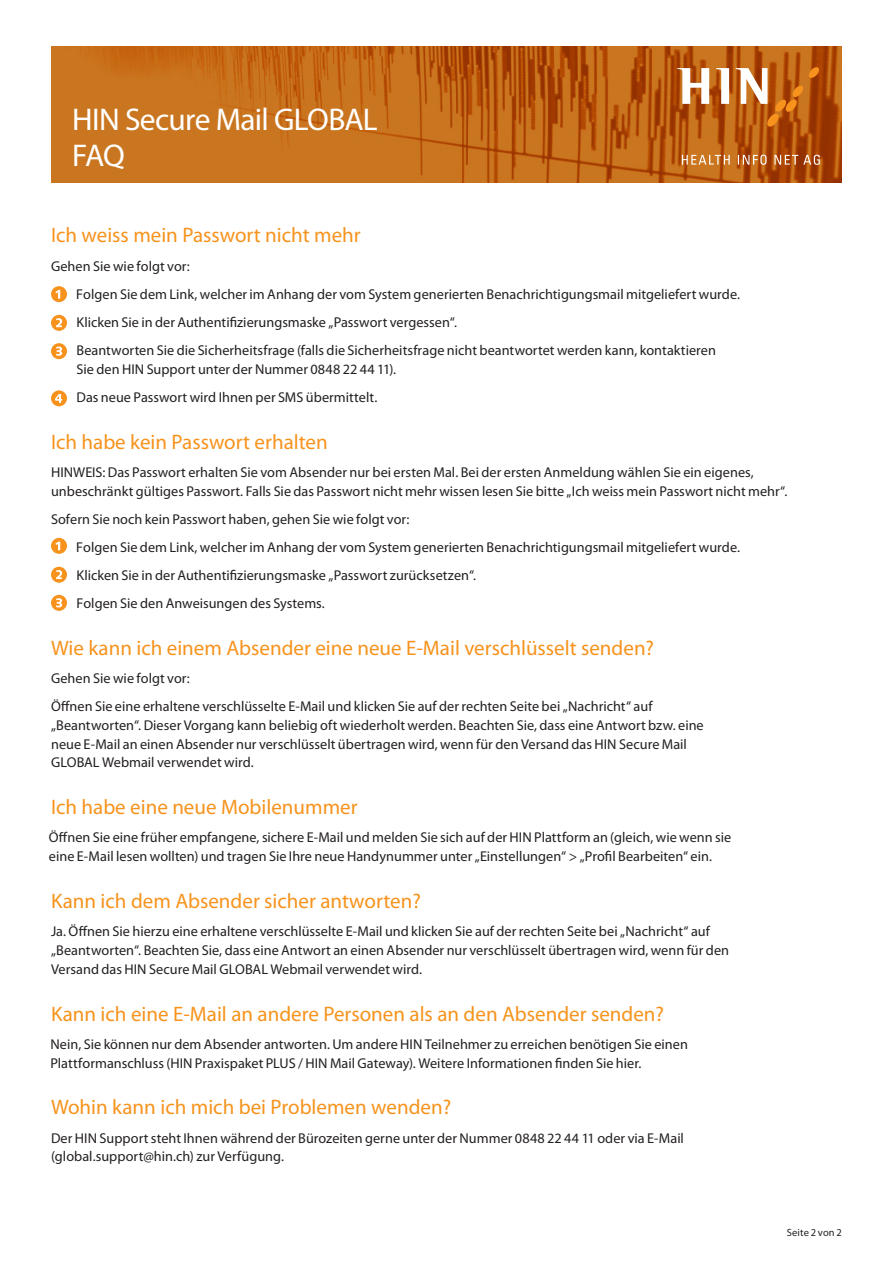
<style>
.page{position:relative;width:893px;height:1263px;background:#fff}
.page>*{position:absolute;margin:0;border:0;box-sizing:border-box;transform-origin:0 0}
._01_Haupttitel{font:31.5px "Myriad Pro";letter-spacing:-.025em;color:#fff}
._04_Titel{font:21px "Myriad Pro";color:#f7931d}
.Copy{font:14.25px/18.8px "Myriad Pro";letter-spacing:.005em;color:#231f20}
.t1{font:10.5px "Myriad Pro";letter-spacing:.015em;color:#231f20}
</style>
<div class="page">
<img style="left:51px;top:47px;width:791px;height:136px">
<svg style="left:682px;top:155px;width:138px;height:10px"></svg>
<svg style="left:677px;top:67px;width:142px;height:60px;background:#c6783a"></svg>
<svg style="left:51px;top:286px;width:16px;height:16px"></svg>
<svg style="left:55px;top:290px;width:5px;height:9px"></svg>
<svg style="left:51px;top:315px;width:16px;height:16px"></svg>
<svg style="left:56px;top:318px;width:6px;height:9px"></svg>
<div style="left:51px;top:343px;width:16px;height:16px;background:#f7931d;border-radius:50%"></div>
<svg style="left:56px;top:347px;width:6px;height:9px"></svg>
<div style="left:51px;top:390px;width:16px;height:16px;background:#f7931d;border-radius:50%"></div>
<svg style="left:55px;top:394px;width:7px;height:9px"></svg>
<svg style="left:51px;top:538px;width:16px;height:16px"></svg>
<svg style="left:55px;top:542px;width:5px;height:8px"></svg>
<div style="left:51px;top:567px;width:16px;height:16px;background:#f7931d;border-radius:50%"></div>
<svg style="left:56px;top:570px;width:6px;height:9px"></svg>
<svg style="left:51px;top:595px;width:16px;height:16px"></svg>
<svg style="left:56px;top:598px;width:6px;height:9px"></svg>
<p class="_01_Haupttitel" style="left:72px;top:100px;width:307px">HIN Secure Mail GLOBAL</p>
<p class="_01_Haupttitel" style="left:72px;top:136px;width:54px">FAQ</p>
<p class="_04_Titel" style="left:51px;top:222px;width:311px">Ich weiss mein Passwort nicht mehr</p>
<p class="Copy" style="left:51px;top:256px;width:140px">Gehen Sie wie folgt vor:</p>
<p class="Copy" style="left:76px;top:284px;width:665px">Folgen Sie dem Link, welcher im Anhang der vom System generierten Benachrichtigungsmail mitgeliefert wurde.</p>
<p class="Copy" style="left:77px;top:312px;width:382px">Klicken Sie in der Authentifizierungsmaske „Passwort vergessen“.</p>
<p class="Copy" style="left:77px;top:340px;width:641px">Beantworten Sie die Sicherheitsfrage (falls die Sicherheitsfrage nicht beantwortet werden kann, kontaktieren<br>Sie den HIN Support unter der Nummer 0848 22 44 11).</p>
<p class="Copy" style="left:77px;top:387px;width:302px">Das neue Passwort wird Ihnen per SMS übermittelt.</p>
<p class="_04_Titel" style="left:51px;top:429px;width:278px">Ich habe kein Passwort erhalten</p>
<p class="Copy" style="left:51px;top:462px;width:738px">HINWEIS: Das Passwort erhalten Sie vom Absender nur bei ersten Mal. Bei der ersten Anmeldung wählen Sie ein eigenes, unbeschränkt gültiges Passwort. Falls Sie das Passwort nicht mehr wissen lesen Sie bitte „Ich weiss mein Passwort nicht mehr“.</p>
<p class="Copy" style="left:51px;top:509px;width:360px">Sofern Sie noch kein Passwort haben, gehen Sie wie folgt vor:</p>
<p class="Copy" style="left:76px;top:537px;width:665px">Folgen Sie dem Link, welcher im Anhang der vom System generierten Benachrichtigungsmail mitgeliefert wurde.</p>
<p class="Copy" style="left:77px;top:565px;width:401px">Klicken Sie in der Authentifizierungsmaske „Passwort zurücksetzen“.</p>
<p class="Copy" style="left:77px;top:594px;width:250px">Folgen Sie den Anweisungen des Systems.</p>
<p class="_04_Titel" style="left:51px;top:635px;width:605px">Wie kann ich einem Absender eine neue E-Mail verschlüsselt senden?</p>
<p class="Copy" style="left:51px;top:669px;width:140px">Gehen Sie wie folgt vor:</p>
<p class="Copy" style="left:51px;top:697px;width:654px">Öffnen Sie eine erhaltene verschlüsselte E-Mail und klicken Sie auf der rechten Seite bei „Nachricht“ auf „Beantworten“. Dieser Vorgang kann beliebig oft wiederholt werden. Beachten Sie, dass eine Antwort bzw. eine neue E-Mail an einen Absender nur verschlüsselt übertragen wird, wenn für den Versand das HIN Secure Mail GLOBAL Webmail verwendet wird.</p>
<p class="_04_Titel" style="left:51px;top:794px;width:308px">Ich habe eine neue Mobilenummer</p>
<p class="Copy" style="left:49px;top:828px;width:684px">Öffnen Sie eine früher empfangene, sichere E-Mail und melden Sie sich auf der HIN Plattform an (gleich, wie wenn sie eine E-Mail lesen wollten) und tragen Sie Ihre neue Handynummer unter „Einstellungen“ &gt; „Profil Bearbeiten“ ein.</p>
<p class="_04_Titel" style="left:51px;top:888px;width:371px">Kann ich dem Absender sicher antworten?</p>
<p class="Copy" style="left:51px;top:922px;width:680px">Ja. Öffnen Sie hierzu eine erhaltene verschlüsselte E-Mail und klicken Sie auf der rechten Seite bei „Nachricht“ auf „Beantworten“. Beachten Sie, dass eine Antwort an einen Absender nur verschlüsselt übertragen wird, wenn für den<br>Versand das HIN Secure Mail GLOBAL Webmail verwendet wird.</p>
<p class="_04_Titel" style="left:51px;top:1000px;width:614px">Kann ich eine E-Mail an andere Personen als an den Absender senden?</p>
<p class="Copy" style="left:50px;top:1034px;width:639px">Nein, Sie können nur dem Absender antworten. Um andere HIN Teilnehmer zu erreichen benötigen Sie einen<br>Plattformanschluss (HIN Praxispaket PLUS / HIN Mail Gateway). Weitere Informationen finden Sie hier.</p>
<p class="_04_Titel" style="left:51px;top:1094px;width:402px">Wohin kann ich mich bei Problemen wenden?</p>
<p class="Copy" style="left:51px;top:1128px;width:634px">Der HIN Support steht Ihnen während der Bürozeiten gerne unter der Nummer 0848 22 44 11 oder via E-Mail (global.support@hin.ch) zur Verfügung.</p>
<p class="t1" style="left:787px;top:1226px;width:57px">Seite 2 von 2</p>
</div>
